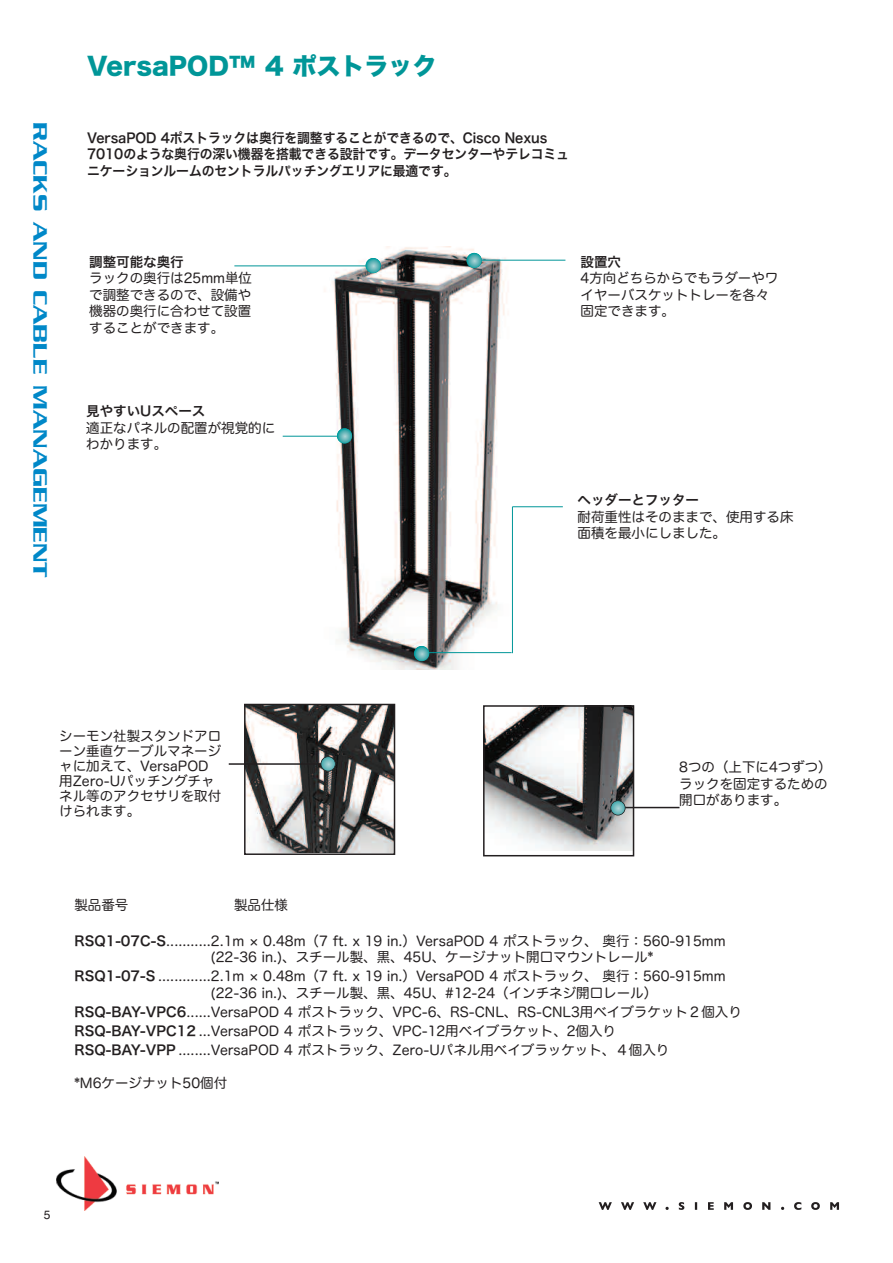
<style>
.page{position:relative;width:893px;height:1263px;background:#fff}
.page>*{position:absolute;margin:0;border:0;box-sizing:border-box;transform-origin:0 0}
.t1{font:24px "Hira Kaku Std N W8";color:#009698}
.t2{font:500 21px "Serpentine";color:#0088c8;scale:1.25 1}
.t3{font:13.5px/16.5px "Hira Maru Pro N W4";color:#231f20}
.t4{font:13.5px/16.5px "Hira Kaku Pro N W6";letter-spacing:-.005em;color:#231f20;scale:.95 1}
.t5{font:13.5px "Hira Kaku Pro N W6";letter-spacing:-.005em;color:#231f20}
.t6{font:12px "Helvetica";color:#231f20}
.s1{font-size:12.75px}
.s2{font-family:"Hira Kaku Pro N W6"}
</style>
<div class="page">
<img style="left:57px;top:1157px;width:162px;height:54px">
<svg style="left:599px;top:1202px;width:240px;height:8px"></svg>
<img style="left:290px;top:246px;width:246px;height:423px">
<hr style="left:234px;top:265px;width:141px;height:1px;background:#009698">
<hr style="left:422px;top:652px;width:90px;height:1px;background:#009698">
<svg style="left:366px;top:258px;width:15px;height:15px"></svg>
<svg style="left:414px;top:646px;width:15px;height:15px"></svg>
<hr style="left:475px;top:260px;width:90px;height:1px;background:#009698">
<svg style="left:467px;top:253px;width:15px;height:15px"></svg>
<hr style="left:283px;top:436px;width:63px;height:1px;background:#009698">
<svg style="left:337px;top:428px;width:15px;height:15px"></svg>
<img style="left:247px;top:707px;width:145px;height:145px">
<div style="left:244px;top:704px;width:151px;height:151px;border:2px solid #231f20"></div>
<hr style="left:229px;top:763px;width:105px;height:2px;background:#231f20">
<svg style="left:321px;top:757px;width:14px;height:14px"></svg>
<div style="left:321px;top:756px;width:15px;height:15px;border:2px solid #231f20;border-radius:50%"></div>
<img style="left:486px;top:708px;width:145px;height:142px">
<div style="left:483px;top:705px;width:151px;height:151px;border:2px solid #231f20"></div>
<hr style="left:619px;top:807px;width:60px;height:1px;background:#231f20">
<svg style="left:611px;top:801px;width:14px;height:14px"></svg>
<div style="left:610px;top:800px;width:15px;height:15px;border:2px solid #231f20;border-radius:50%"></div>
<hr style="left:512px;top:507px;width:1px;height:146px;background:#009698">
<hr style="left:512px;top:506px;width:51px;height:1px;background:#009698">
<h2 class="t2" style="left:47px;top:122px;width:366px;rotate:90deg">RACKS AND CABLE MANAGEMENT</h2>
<h1 class="t1" style="left:87px;top:53px;width:351px">versaPOD™ 4 ポストラック</h1>
<p class="t4" style="left:87px;top:129px;width:509px">VersaPOD 4ポストラックは奥行を調整することができるので、Cisco Nexus<br>7010のような奥行の深い機器を搭載できる設計です。データセンターやテレコミュニケーションルームのセントラルパッチングエリアに最適です。</p>
<p class="t5" style="left:89px;top:249px;width:96px">調整可能な奥行</p>
<p class="t3" style="left:89px;top:269px;width:164px;text-align:justify">ラックの奥行は25mm単位で調整できるので、設備や機器の奥行に合わせて設置することができます<span class="s1">。</span></p>
<p class="t5" style="left:86px;top:399px;width:121px">見やすいUスペース</p>
<p class="t3" style="left:86px;top:418px;width:191px">適正なパネルの配置が視覚的にわかります<span class="s1">。</span></p>
<p class="t5" style="left:581px;top:249px;width:42px">設置穴</p>
<p class="t3" style="left:581px;top:269px;width:199px">4方向どちらからでもラダーやワイヤーバスケットトレーを各々固定できます<span class="s1">。</span></p>
<p class="t5" style="left:578px;top:488px;width:123px">ヘッダーとフッター</p>
<p class="t3" style="left:578px;top:507px;width:218px">耐荷重性はそのままで、使用する床面積を最小にしました。</p>
<p class="t3" style="left:59px;top:727px;width:164px;line-height:15px">シーモン社製スタンドアローン垂直ケーブルマネージャに加えて、VersaPOD用Zero-Uパッチングチャネル等のアクセサリを取付けられます。</p>
<p class="t3" style="left:679px;top:758px;width:154px">8つの（上下に4つずつ）ラックを固定するための開口があります。</p>
<p class="t3" style="left:74px;top:896px;width:55px">製品番号</p>
<p class="t3" style="left:234px;top:896px;width:56px">製品仕様</p>
<p class="t3" style="left:211px;top:931px;width:516px;text-indent:-136px"><span class="s2">RSQ1-07C-S</span>...........2.1m × 0.48m（7 ft. x 19 in.）VersaPOD 4 ポストラック、奥行：560-915mm (22-36 in.)、スチール製、黒、45U、ケージナット開口マウントレール*</p>
<p class="t3" style="left:211px;top:967px;width:516px;text-indent:-136px"><span class="s2">RSQ1-07-S</span> .............2.1m × 0.48m（7 ft. x 19 in.）VersaPOD 4 ポストラック、奥行：560-915mm (22-36 in.)、スチール製、黒、45U、#12-24（インチネジ開口レール）</p>
<p class="t3" style="left:74px;top:1001px;width:669px;line-height:19.2px"><span class="s2">RSQ-BAY-VPC6</span>......VersaPOD 4 ポストラック、VPC-6、RS-CNL、RS-CNL3用ベイブラケット２個入り<br><span class="s2">RSQ-BAY-VPC12</span> ...VersaPOD 4 ポストラック、VPC-12用ベイブラケット、2個入り<br><span class="s2">RSQ-BAY-VPP</span> ........VersaPOD 4 ポストラック、Zero-Uパネル用ベイブラッケット、４個入り</p>
<p class="t3" style="left:74px;top:1073px;width:154px">*M6ケージナット50個付</p>
<p class="t6" style="left:44px;top:1207px;width:8px">5</p>
</div>
